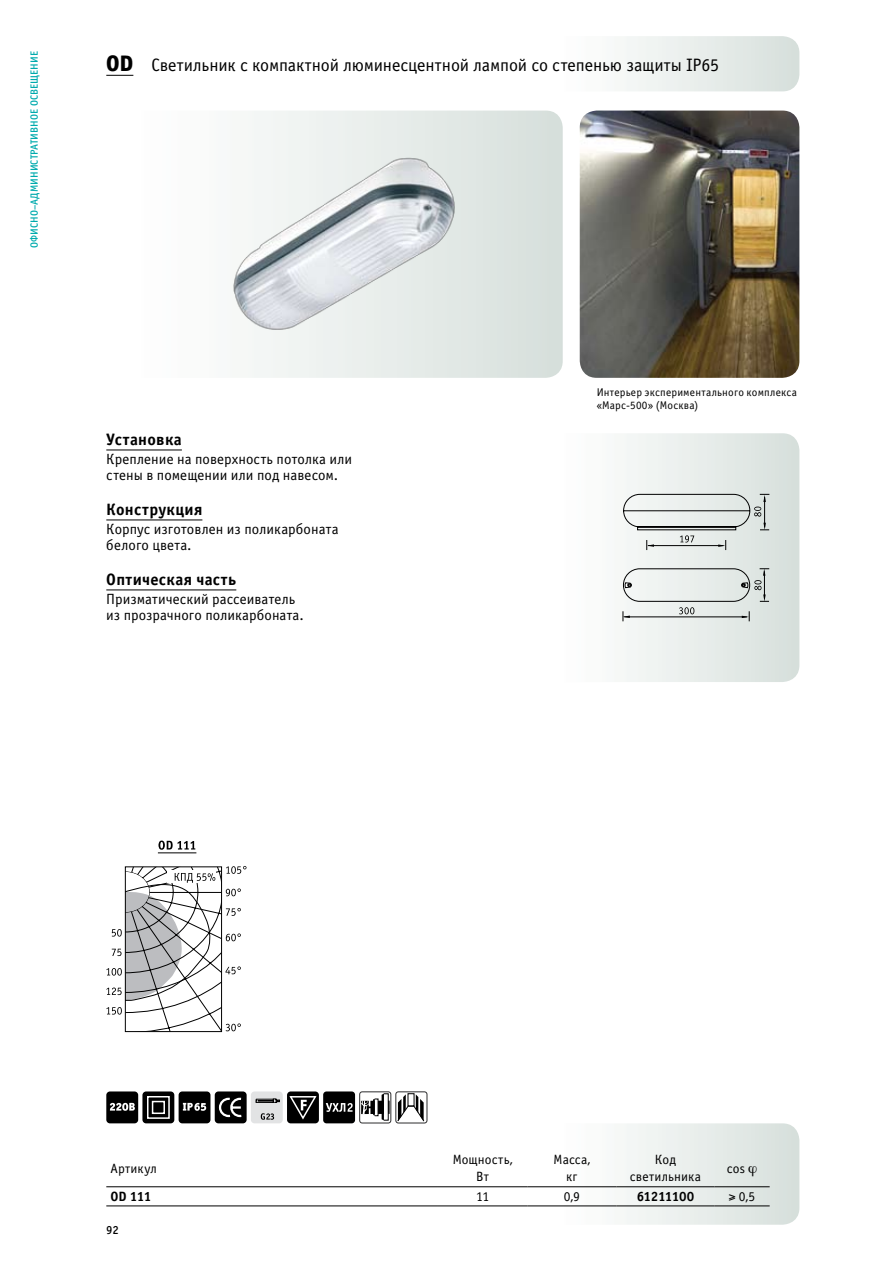
<style>
.page{position:relative;width:893px;height:1263px;background:#fff}
.page>*{position:absolute;margin:0;border:0;box-sizing:border-box;transform-origin:0 0}
.t1{font:18px "Officina Sans Book C";letter-spacing:-.005em;color:#000}
.t2{font:16.5px "Officina Sans Bold C";letter-spacing:.02em;color:#000}
.t3{font:14.85px/15.8px "Officina Sans Book C";letter-spacing:.005em;color:#000}
.t4{font:13.5px/16.5px "Officina Sans Book C";letter-spacing:.01em;color:#000;text-align:center}
.t5{font:13.5px "Officina Sans Bold C";letter-spacing:-.035em;color:#000}
.t6{font:12px "Officina Sans Medium C";color:#000}
.t7{font:11.25px/13.5px "Officina Sans Book C";letter-spacing:.015em;color:#000}
.t8{font:10.5px "Officina Sans Medium C";letter-spacing:.01em;color:#00aaad}
.s1{font-family:"Officina Sans Extra Bold C";font-size:22.5px}
</style>
<div class="page">
<svg style="left:626px;top:36px;width:173px;height:55px"></svg>
<svg style="left:252px;top:111px;width:311px;height:267px;background:#e1e8e5"></svg>
<svg style="left:622px;top:433px;width:177px;height:249px"></svg>
<hr style="left:158px;top:853px;width:38px;height:1px;background:#000">
<svg style="left:158px;top:840px;width:37px;height:10px"></svg>
<svg style="left:106px;top:866px;width:141px;height:165px"></svg>
<svg style="left:106px;top:75px;width:27px;height:1px"></svg>
<hr style="left:106px;top:450px;width:76px;height:1px;background:#000">
<hr style="left:106px;top:520px;width:96px;height:1px;background:#000">
<hr style="left:106px;top:590px;width:130px;height:1px;background:#000">
<hr style="left:106px;top:1186px;width:332px;height:1px;background:#000">
<hr style="left:438px;top:1186px;width:89px;height:1px;background:#000">
<hr style="left:527px;top:1186px;width:90px;height:1px;background:#000">
<hr style="left:106px;top:1205px;width:332px;height:1px;background:#000">
<hr style="left:438px;top:1205px;width:89px;height:1px;background:#000">
<hr style="left:527px;top:1205px;width:90px;height:1px;background:#000">
<img style="left:580px;top:111px;width:219px;height:267px">
<img style="left:233px;top:154px;width:224px;height:178px">
<div style="left:106px;top:1091px;width:32px;height:32px;background:#000;border-radius:4px"></div>
<svg style="left:110px;top:1103px;width:25px;height:8px"></svg>
<div style="left:215px;top:1091px;width:32px;height:32px;background:#000;border-radius:4px"></div>
<svg style="left:218px;top:1097px;width:24px;height:21px"></svg>
<div style="left:359px;top:1091px;width:32px;height:32px;border:1px solid #2d2d2e;border-radius:3px"></div>
<svg style="left:361px;top:1093px;width:29px;height:27px"></svg>
<div style="left:287px;top:1091px;width:32px;height:32px;background:#000;border-radius:4px"></div>
<svg style="left:289px;top:1096px;width:28px;height:24px"></svg>
<div style="left:395px;top:1091px;width:32px;height:32px;border:1px solid #2d2d2e;border-radius:3px"></div>
<div style="left:408px;top:1093px;width:6px;height:13px;border:1px solid #000"></div>
<svg style="left:397px;top:1094px;width:27px;height:27px"></svg>
<div style="left:142px;top:1091px;width:32px;height:32px;background:#000;border-radius:4px"></div>
<svg style="left:147px;top:1096px;width:23px;height:23px"></svg>
<div style="left:251px;top:1091px;width:32px;height:32px;background:#e2e3e4;border-radius:4px"></div>
<svg style="left:256px;top:1099px;width:24px;height:4px"></svg>
<svg style="left:261px;top:1113px;width:13px;height:7px"></svg>
<div style="left:323px;top:1091px;width:32px;height:32px;background:#000;border-radius:3px"></div>
<svg style="left:326px;top:1103px;width:27px;height:9px"></svg>
<div style="left:179px;top:1091px;width:31px;height:32px;background:#000;border-radius:4px"></div>
<svg style="left:183px;top:1103px;width:23px;height:8px"></svg>
<svg style="left:623px;top:494px;width:146px;height:56px"></svg>
<div style="left:623px;top:568px;width:127px;height:34px;border:1px solid #000;border-radius:16px"></div>
<svg style="left:625px;top:582px;width:7px;height:6px"></svg>
<svg style="left:741px;top:582px;width:7px;height:6px"></svg>
<hr style="left:624px;top:617px;width:123px;height:1px;background:#000">
<svg style="left:679px;top:607px;width:15px;height:7px"></svg>
<svg style="left:742px;top:611px;width:8px;height:10px"></svg>
<svg style="left:623px;top:611px;width:7px;height:10px"></svg>
<svg style="left:754px;top:568px;width:15px;height:34px"></svg>
<svg style="left:544px;top:1123px;width:255px;height:102px"></svg>
<p class="t8" style="left:29px;top:248px;width:197px;rotate:-90deg">офисно–адми нистративное ОСВЕЩЕН ИЕ</p>
<p class="t1" style="left:106px;top:55px;width:614px"><span class="s1">OD</span> Светильник с компактной люминесцентной лампой со степенью защиты IP65</p>
<p class="t2" style="left:106px;top:431px;width:77px">Установка</p>
<p class="t3" style="left:106px;top:452px;width:247px">Крепление на поверхность потолка или стены в помещении или под навесом.</p>
<p class="t2" style="left:106px;top:500px;width:98px">Конструкция</p>
<p class="t3" style="left:106px;top:522px;width:234px">Корпус изготовлен из поликарбоната белого цвета.</p>
<p class="t2" style="left:106px;top:570px;width:131px">Оптическая часть</p>
<p class="t3" style="left:106px;top:592px;width:199px">Призматический рассеиватель из прозрачного поликарбоната.</p>
<p class="t7" style="left:597px;top:385px;width:202px">Интерьер экспериментального комплекса «Марс-500» (Москва)</p>
<p class="t4" style="left:111px;top:1160px;width:48px">Артикул</p>
<p class="t4" style="left:453px;top:1152px;width:61px">Мощность,<br>Вт</p>
<p class="t4" style="left:554px;top:1152px;width:38px">Масса, кг</p>
<p class="t4" style="left:630px;top:1152px;width:73px">Код светильника</p>
<p class="t4" style="left:727px;top:1160px;width:20px">cos</p>
<p class="t5" style="left:111px;top:1189px;width:42px">OD 111</p>
<p class="t4" style="left:476px;top:1189px;width:15px">11</p>
<p class="t4" style="left:564px;top:1189px;width:18px">0,9</p>
<p class="t5" style="left:637px;top:1189px;width:59px">61211100</p>
<p class="t4" style="left:729px;top:1189px;width:28px">≥ 0,5</p>
<p class="t6" style="left:106px;top:1223px;width:14px">92</p>
</div>
